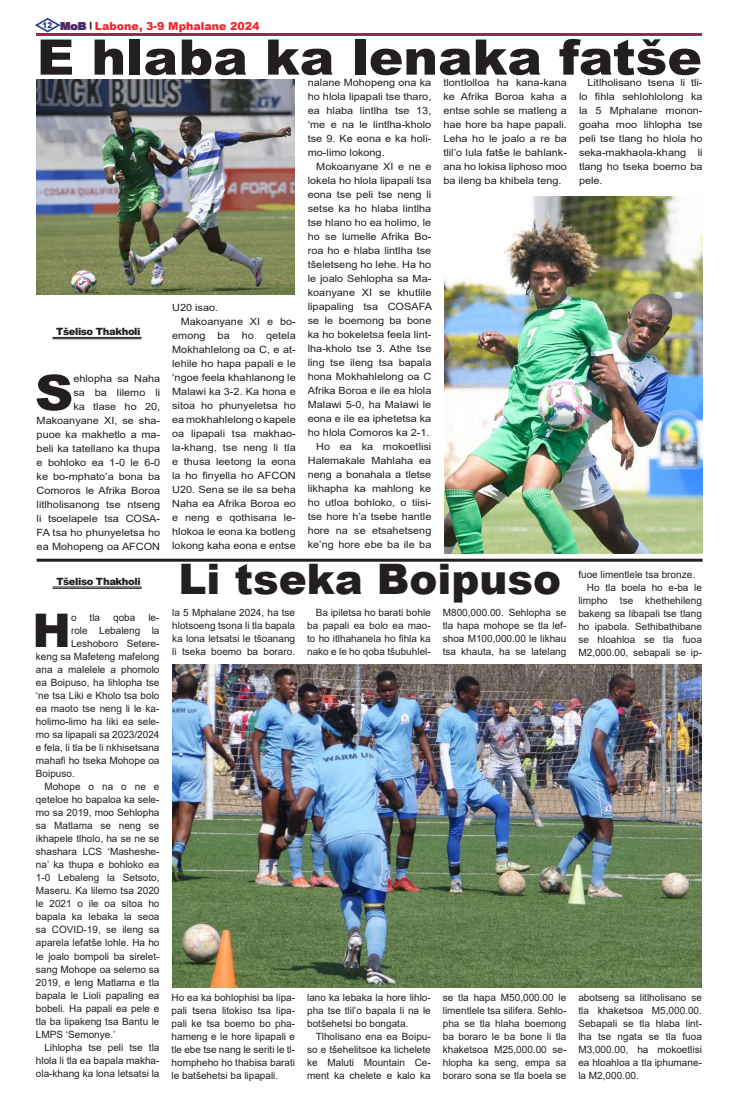
<style>
.page{position:relative;width:738px;height:1108px;background:#fff}
.page>*{position:absolute;margin:0;border:0;box-sizing:border-box;transform-origin:0 0}
.t1{font:900 49.1px "Arial";color:#231f20;scale:1.09 1}
.t2{font:900 49px "Arial";color:#231f20;scale:1.06 1}
.t3{font:900 46.3px "Arial";color:#231f20}
.t4{font:900 42px "Arial";color:#231f20}
.t5{font:900 11px "Arial";color:#ee262e}
.t6{font:10px/13px "Arial";color:#231f20;text-align:justify}
.t7{font:10px/14px "Arial";color:#231f20;text-align:justify;scale:1.09 1}
.t8{font:900 10px "Arial";letter-spacing:-.04em;color:#231f20}
</style>
<div class="page">
<hr style="left:36px;top:33px;width:665px;height:3px;background:#2e3092">
<hr style="left:36px;top:34px;width:666px;height:1px;background:#ee1d23">
<hr style="left:36px;top:35px;width:666px;height:1px;background:#ee1d23">
<svg style="left:90px;top:22px;width:2px;height:7px"></svg>
<svg style="left:35px;top:18px;width:26px;height:15px"></svg>
<div style="left:37px;top:19px;width:21px;height:12px;border:1px solid #253f8e;border-radius:50%"></div>
<hr style="left:37px;top:558px;width:666px;height:3px;background:#231f20">
<hr style="left:53px;top:337px;width:89px;height:1px;background:#231f20">
<hr style="left:53px;top:338px;width:89px;height:1px;background:#231f20">
<img style="left:36px;top:79px;width:259px;height:215px">
<hr style="left:53px;top:586px;width:89px;height:1px;background:#231f20">
<hr style="left:53px;top:587px;width:89px;height:1px;background:#231f20">
<img style="left:172px;top:664px;width:530px;height:322px">
<img style="left:444px;top:196px;width:259px;height:357px">
<p class="t5" style="left:43px;top:18px;width:218px"><sup>12</sup> MoB Labone, 3-9 Mphalane 2024</p>
<h2 class="t2" style="left:37px;top:22px;width:629px">E hlaba ka lenaka fatše</h2>
<p class="t8" style="left:56px;top:324px;width:86px">Tšeliso Thakholi</p>
<h1 class="t1" style="left:35px;top:357px;width:37px">S</h1>
<p class="t7" style="left:37px;top:371px;width:115px;text-align:right">ehlopha sa Naha<br>sa ba lilemo li<br>ka tlase ho 20,<br>Makoanyane XI, se sha&shy;puoe ka makhetlo a ma&shy;beli ka tatellano ka thupa e bohloko ea 1-0 le 6-0 ke bo-mphato’a bona ba<br>Comoros le Afrika Boroa litlholisanong tse ntseng li tsoelapele tsa COSA-<br>FA tsa ho phunyeletsa ho ea Mohopeng oa AFCON</p>
<p class="t8" style="left:56px;top:573px;width:86px">Tšeliso Thakholi</p>
<h3 class="t3" style="left:32px;top:597px;width:40px">H</h3>
<p class="t6" style="left:71px;top:611px;width:7px">o</p>
<p class="t6" style="left:90px;top:611px;width:12px">tla</p>
<p class="t6" style="left:113px;top:611px;width:24px">qoba</p>
<p class="t6" style="left:148px;top:611px;width:13px">le-</p>
<p class="t6" style="left:71px;top:624px;width:90px">role Lebaleng la</p>
<p class="t6" style="left:71px;top:637px;width:90px">Leshoboro Setere-</p>
<p class="t6" style="left:36px;top:650px;width:125px">keng sa Mafeteng mafelong</p>
<p class="t6" style="left:36px;top:663px;width:125px">ana a malelele a phomolo</p>
<p class="t6" style="left:36px;top:676px;width:125px">ea Boipuso, ha lihlopha tse</p>
<p class="t6" style="left:36px;top:689px;width:125px">‘ne tsa Liki e Kholo tsa bolo</p>
<p class="t6" style="left:36px;top:702px;width:125px">ea maoto tse neng li le ka-</p>
<p class="t6" style="left:36px;top:715px;width:125px">holimo-limo ha liki ea sele-</p>
<p class="t6" style="left:36px;top:728px;width:125px">mo sa lipapali sa 2023/2024</p>
<p class="t6" style="left:36px;top:741px;width:125px">e fela, li tla be li nkhisetsana</p>
<p class="t6" style="left:36px;top:754px;width:125px">mahafi ho tseka Mohope oa</p>
<p class="t6" style="left:36px;top:767px;width:40px">Boipuso.</p>
<p class="t6" style="left:44px;top:780px;width:117px">Mohope o na o ne e</p>
<p class="t6" style="left:36px;top:793px;width:125px">qeteloe ho bapaloa ka sele-</p>
<p class="t6" style="left:36px;top:806px;width:125px">mo sa 2019, moo Sehlopha</p>
<p class="t6" style="left:36px;top:819px;width:125px">sa Matlama se neng se</p>
<p class="t6" style="left:36px;top:832px;width:125px">ikhapele tlholo, ha se ne se</p>
<p class="t6" style="left:36px;top:845px;width:125px">shashara LCS ‘Masheshe-</p>
<p class="t6" style="left:36px;top:858px;width:125px">na’ ka thupa e bohloko ea</p>
<p class="t6" style="left:36px;top:871px;width:125px">1-0 Lebaleng la Setsoto,</p>
<p class="t6" style="left:36px;top:884px;width:125px">Maseru. Ka lilemo tsa 2020</p>
<p class="t6" style="left:36px;top:897px;width:125px">le 2021 o ile oa sitoa ho</p>
<p class="t6" style="left:36px;top:910px;width:125px">bapala ka lebaka la seoa</p>
<p class="t6" style="left:36px;top:923px;width:125px">sa COVID-19, se ileng sa</p>
<p class="t6" style="left:36px;top:936px;width:125px">aparela lefatše lohle. Ha ho</p>
<p class="t6" style="left:36px;top:949px;width:125px">le joalo bompoli ba sirelet-</p>
<p class="t6" style="left:36px;top:962px;width:125px">sang Mohope oa selemo sa</p>
<p class="t6" style="left:36px;top:975px;width:125px">2019, e leng Matlama e tla</p>
<p class="t6" style="left:36px;top:988px;width:125px">bapala le Lioli papaling ea</p>
<p class="t6" style="left:36px;top:1001px;width:125px">bobeli. Ha papali ea pele e</p>
<p class="t6" style="left:36px;top:1014px;width:125px">tla ba lipakeng tsa Bantu le</p>
<p class="t6" style="left:36px;top:1027px;width:81px">LMPS ‘Semonye.’</p>
<p class="t6" style="left:44px;top:1040px;width:117px">Lihlopha tse peli tse tla</p>
<p class="t6" style="left:36px;top:1053px;width:125px">hlola li tla ea bapala makha-</p>
<p class="t6" style="left:36px;top:1066px;width:125px">ola-khang ka lona letsatsi la</p>
<p class="t7" style="left:172px;top:300px;width:44px">U20 isao.</p>
<p class="t7" style="left:181px;top:314px;width:107px">Makoanyane XI e bo-</p>
<p class="t7" style="left:172px;top:328px;width:115px">emong ba ho qetela</p>
<p class="t7" style="left:172px;top:342px;width:115px">Mokhahlelong oa C, e at-</p>
<p class="t7" style="left:172px;top:356px;width:115px">lehile ho hapa papali e le</p>
<p class="t7" style="left:172px;top:370px;width:115px">‘ngoe feela khahlanong le</p>
<p class="t7" style="left:172px;top:384px;width:115px">Malawi ka 3-2. Ka hona e</p>
<p class="t7" style="left:172px;top:398px;width:115px">sitoa ho phunyeletsa ho</p>
<p class="t7" style="left:172px;top:412px;width:115px">ea mokhahlelong o kapele</p>
<p class="t7" style="left:172px;top:426px;width:115px">oa lipapali tsa makhao-</p>
<p class="t7" style="left:172px;top:440px;width:115px">la-khang, tse neng li tla</p>
<p class="t7" style="left:172px;top:454px;width:115px">e thusa leetong la eona</p>
<p class="t7" style="left:172px;top:468px;width:115px">la ho finyella ho AFCON</p>
<p class="t7" style="left:172px;top:482px;width:115px">U20. Sena se ile sa beha</p>
<p class="t7" style="left:172px;top:496px;width:115px">Naha ea Afrika Boroa eo</p>
<p class="t7" style="left:172px;top:510px;width:115px">e neng e qothisana le-</p>
<p class="t7" style="left:172px;top:524px;width:115px">hlokoa le eona ka botleng</p>
<p class="t7" style="left:172px;top:538px;width:115px">lokong kaha eona e entse</p>
<p class="t7" style="left:308px;top:75px;width:115px">nalane Mohopeng ona ka ho hlola lipapali tse tharo, ea hlaba lintlha tse 13, ‘me e na le lintlha-kholo tse 9. Ke eona e ka holi&shy;mo-limo lokong.</p>
<p class="t7" style="left:308px;top:159px;width:115px;text-align:right">Mokoanyane XI e ne e lokela ho hlola lipapali tsa eona tse peli tse neng li setse ka ho hlaba lintlha tse hlano ho ea holimo, le ho se lumelle Afrika Bo&shy;roa ho e hlaba lintlha tse tšeletseng ho lehe. Ha ho le joalo Sehlopha sa Ma&shy;koanyane XI se khutlile lipapaling tsa COSAFA se le boemong ba bone ka ho bokeletsa feela lint&shy;lha-kholo tse 3. Athe tse ling tse ileng tsa bapala hona Mokhahlelong oa C<br>Afrika Boroa e ile ea hlola<br>Malawi 5-0, ha Malawi le eona e ile ea iphetetsa ka ho hlola Comoros ka 2-1.<br>Ho ea ka mokoetlisi<br>Halemakale Mahlaha ea neng a bonahala a tletse likhapha ka mahlong ke ho utloa bohloko, o tiisi&shy;tse hore h’a tsebe hantle hore na se etsahetseng ke’ng hore ebe ba ile ba</p>
<p class="t7" style="left:443px;top:75px;width:115px">tlontlolloa ha kana-kana ke Afrika Boroa kaha a entse sohle se matleng a hae hore ba hape papali.<br>Leha ho le joalo a re ba tlil’o lula fatše le bahlank&shy;ana ho lokisa liphoso moo ba ileng ba khibela teng.</p>
<h3 class="t4" style="left:179px;top:548px;width:384px">Li tseka Boipuso</h3>
<p class="t6" style="left:172px;top:605px;width:124px">la 5 Mphalane 2024, ha tse hlotsoeng tsona li tla bapala ka lona letsatsi le tšoanang li tseka boemo ba boraro.</p>
<p class="t6" style="left:307px;top:605px;width:125px;text-indent:9px">Ba ipiletsa ho barati bohle ba papali ea bolo ea mao&shy;to ho itlhahanela ho fihla ka nako e le ho qoba tšubuhlel-</p>
<p class="t6" style="left:443px;top:605px;width:125px">M800,000.00. Sehlopha se tla hapa mohope se tla lef&shy;shoa M100,000.00 le likhau tsa khauta, ha se latelang</p>
<p class="t7" style="left:579px;top:75px;width:115px;text-indent:9px">Litlholisano tsena li tli&shy;lo fihla sehlohlolong ka la 5 Mphalane monon&shy;goaha moo lihlopha tse peli tse tlang ho hlola ho seka-makhaola-khang li tlang ho tseka boemo ba pele.</p>
<p class="t6" style="left:578px;top:567px;width:118px">fuoe limentlele tsa bronze.</p>
<p class="t6" style="left:587px;top:580px;width:117px">Ho tla boela ho e-ba le</p>
<p class="t6" style="left:578px;top:593px;width:125px">limpho tse khethehileng</p>
<p class="t6" style="left:578px;top:606px;width:125px">bakeng sa libapali tse tlang</p>
<p class="t6" style="left:578px;top:619px;width:125px">ho ipabola. Sethibathibane</p>
<p class="t6" style="left:578px;top:632px;width:125px">se hloahloa se tla fuoa</p>
<p class="t6" style="left:578px;top:645px;width:125px">M2,000.00, sebapali se ip-</p>
<p class="t6" style="left:172px;top:990px;width:125px">Ho ea ka bohlophisi ba lipa&shy;pali tsena litokiso tsa lipa&shy;pali ke tsa boemo bo pha&shy;hameng e le hore lipapali e tle ebe tse nang le seriti le tl&shy;hompheho ho thabisa barati le batšehetsi ba lipapali.</p>
<p class="t6" style="left:307px;top:990px;width:125px">lano ka lebaka la hore lihlo&shy;pha tse tlil’o bapala li na le botšehetsi bo bongata.</p>
<p class="t6" style="left:307px;top:1029px;width:125px;text-indent:9px">Tlholisano ena ea Boipu&shy;so e tšehelitsoe ka lichelete ke Maluti Mountain Ce&shy;ment ka chelete e kalo ka</p>
<p class="t6" style="left:443px;top:990px;width:125px">se tla hapa M50,000.00 le limentlele tsa silifera. Sehlo&shy;pha se tla hlaha boemong ba boraro le ba bone li tla khaketsoa M25,000.00 se&shy;hlopha ka seng, empa sa boraro sona se tla boela se</p>
<p class="t6" style="left:578px;top:990px;width:125px">abotseng sa litlholisano se tla khaketsoa M5,000.00.<br>Sebapali se tla hlaba lint&shy;lha tse ngata se tla fuoa M3,000.00, ha mokoetlisi ea hloahloa a tla iphumane&shy;la M2,000.00.</p>
</div>
